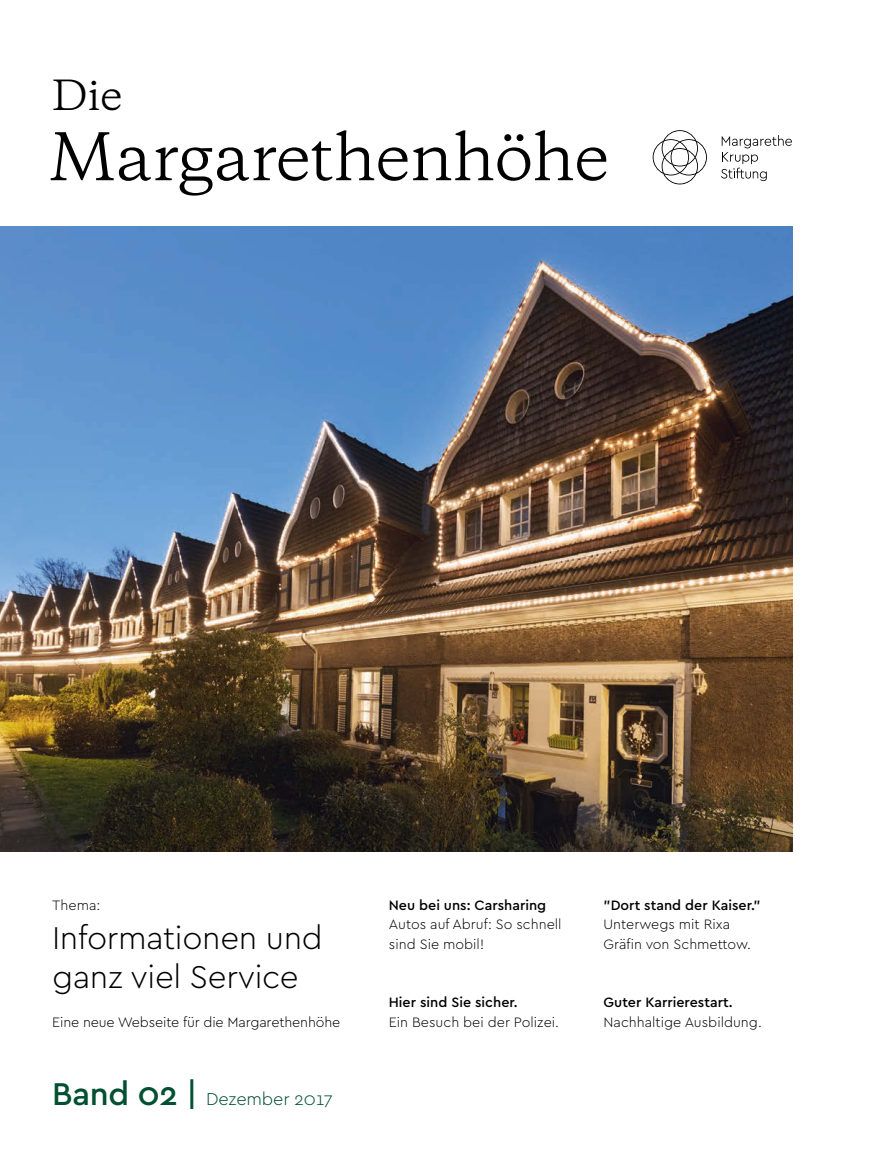
<style>
.page{position:relative;width:896px;height:1150px;background:#fff}
.page>*{position:absolute;margin:0;border:0;box-sizing:border-box;transform-origin:0 0}
.t1{font:61.5px "Copernicus";letter-spacing:-.01em;color:#000}
.t2{font:39px "Copernicus";color:#000}
.t3{font:300 33px/39px "Cera PRO";letter-spacing:-.01em;color:#000}
.t4{font:300 18px "Cera PRO";letter-spacing:-.01em;color:#005031}
.t5{font:300 14.25px/19.5px "Cera PRO";color:#000}
.t6{font:500 14.25px "Cera PRO";color:#000}
.s1{font-weight:500;font-size:33px}
</style>
<div class="page">
<img style="left:0;top:227px;width:793px;height:624px">
<svg style="left:721px;top:135px;width:71px;height:46px"></svg>
<svg style="left:653px;top:130px;width:54px;height:54px"></svg>
<h2 class="t2" style="left:52px;top:69px;width:72px">Die</h2>
<h1 class="t1" style="left:49px;top:116px;width:562px">Margarethenhöhe</h1>
<p class="t5" style="left:52px;top:894px;width:50px">Thema:</p>
<h3 class="t3" style="left:52px;top:916px;width:272px">Informationen und ganz viel Service</h3>
<p class="t5" style="left:52px;top:1011px;width:290px">Eine neue Webseite für die Margarethenhöhe</p>
<p class="t4" style="left:52px;top:1086px;width:282px"><span class="s1">Band 02 |</span> Dezember 2017</p>
<p class="t6" style="left:389px;top:895px;width:159px">Neu bei uns: Carsharing</p>
<p class="t5" style="left:389px;top:914px;width:174px">Autos auf Abruf: So schnell sind Sie mobil!</p>
<p class="t6" style="left:389px;top:993px;width:130px">Hier sind Sie sicher.</p>
<p class="t5" style="left:389px;top:1011px;width:172px">Ein Besuch bei der Polizei.</p>
<p class="t6" style="left:604px;top:895px;width:159px">"Dort stand der Kaiser."</p>
<p class="t5" style="left:604px;top:914px;width:149px">Unterwegs mit Rixa<br>Gräfin von Schmettow.</p>
<p class="t6" style="left:604px;top:993px;width:130px">Guter Karrierestart.</p>
<p class="t5" style="left:604px;top:1011px;width:160px">Nachhaltige Ausbildung.</p>
</div>
